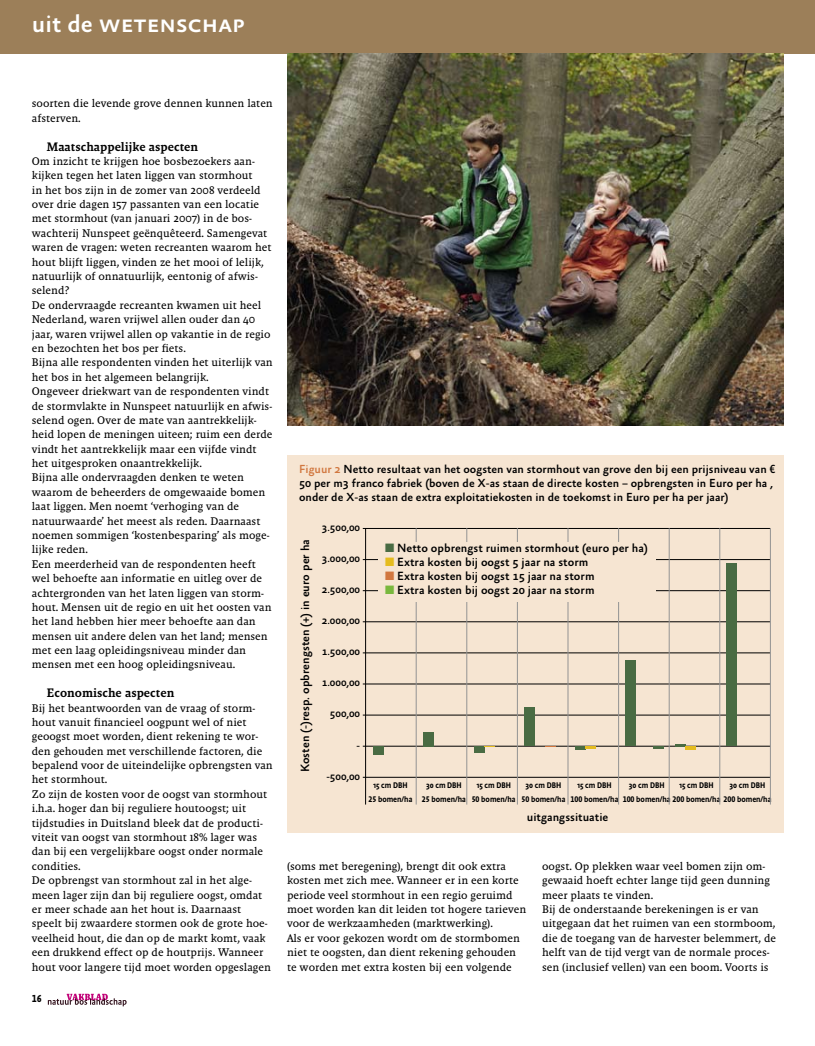
<style>
.page{position:relative;width:815px;height:1046px;background:#fff}
.page>*{position:absolute;margin:0;border:0;box-sizing:border-box;transform-origin:0 0}
.t1{font:25px "Absara Sans TF Medium SC";color:#fff}
.t2{font:12.5px "Malaga Med";color:#000}
.t3{font:500 12.12px "Absara Sans";color:#000}
.t4{font:500 11.88px/13.8px "Absara Sans";color:#000}
.t5{font:11.25px/14.4px "Malaga Reg";color:#000}
.t6{font:500 10.88px "Absara Sans";color:#000}
.t7{font:500 10.38px "Absara Sans TF Head";color:#000}
.t8{font:500 8.25px "Absara Sans TF Head";color:#000}
.t9{font:500 8.25px "Absara Sans Head";color:#000}
.s1{font-family:"Absara Sans TF";font-weight:500}
.s2{color:#d1773f}
.s3{color:#496b43}
.s4{color:#e5bc1f}
.s5{color:#79b83e}
.s6{font-family:"Absara Sans TF Head"}
</style>
<div class="page">
<svg style="left:48px;top:993px;width:79px;height:13px"></svg>
<div style="left:0;top:0;width:815px;height:53px;background:#9c7f59"></div>
<div style="left:287px;top:455px;width:496px;height:377px;background:#f6e5d2"></div>
<hr style="left:363px;top:528px;width:407px;height:1px;background:#000">
<hr style="left:363px;top:559px;width:407px;height:1px;background:#000">
<hr style="left:363px;top:590px;width:407px;height:1px;background:#000">
<hr style="left:363px;top:621px;width:407px;height:1px;background:#000">
<hr style="left:363px;top:652px;width:407px;height:1px;background:#000">
<hr style="left:363px;top:683px;width:407px;height:1px;background:#000">
<hr style="left:363px;top:714px;width:407px;height:1px;background:#000">
<hr style="left:363px;top:745px;width:407px;height:1px;background:#000">
<hr style="left:363px;top:776px;width:407px;height:1px;background:#000">
<div style="left:373px;top:746px;width:10px;height:8px;background:#496b43"></div>
<div style="left:423px;top:731px;width:11px;height:15px;background:#496b43"></div>
<div style="left:474px;top:746px;width:11px;height:6px;background:#496b43"></div>
<div style="left:524px;top:707px;width:10px;height:39px;background:#496b43"></div>
<hr style="left:575px;top:746px;width:10px;height:4px;background:#496b43">
<svg style="left:585px;top:746px;width:10px;height:2px"></svg>
<div style="left:625px;top:660px;width:10px;height:86px;background:#496b43"></div>
<svg style="left:653px;top:746px;width:10px;height:2px"></svg>
<svg style="left:676px;top:744px;width:10px;height:2px"></svg>
<hr style="left:686px;top:746px;width:10px;height:4px;background:#e5bc1f">
<div style="left:726px;top:563px;width:10px;height:183px;background:#496b43"></div>
<hr style="left:365px;top:528px;width:1px;height:276px;background:#000">
<hr style="left:416px;top:528px;width:1px;height:276px;background:#939393">
<hr style="left:466px;top:528px;width:1px;height:276px;background:#939393">
<hr style="left:517px;top:528px;width:1px;height:276px;background:#939393">
<hr style="left:568px;top:528px;width:1px;height:276px;background:#939393">
<hr style="left:618px;top:528px;width:1px;height:276px;background:#939393">
<hr style="left:669px;top:528px;width:1px;height:276px;background:#939393">
<hr style="left:719px;top:528px;width:1px;height:276px;background:#939393">
<hr style="left:770px;top:528px;width:1px;height:276px;background:#939393">
<div style="left:379px;top:541px;width:277px;height:60px;background:#f6e5d2"></div>
<img style="left:287px;top:53px;width:496px;height:372px">
<h1 class="t1" style="left:32px;top:10px;width:215px"><span class="s1">uit de</span> wetenschap</h1>
<p class="t5" style="left:32px;top:96px;width:242px">soorten die levende grove dennen kunnen laten afsterven.</p>
<p class="t2" style="left:47px;top:139px;width:153px">Maatschappelijke aspecten</p>
<p class="t5" style="left:32px;top:154px;width:242px">Om inzicht te krijgen hoe bosbezoekers aan&shy;kijken tegen het laten liggen van stormhout<br>in het bos zijn in de zomer van 2008 verdeeld over drie dagen 157 passanten van een locatie met stormhout (van januari 2007) in de bos&shy;wachterij Nunspeet geënquêteerd. Samengevat waren de vragen: weten recreanten waarom het hout blijft liggen, vinden ze het mooi of lelijk, natuurlijk of onnatuurlijk, eentonig of afwis&shy;selend?<br>De ondervraagde recreanten kwamen uit heel Nederland, waren vrijwel allen ouder dan 40 jaar, waren vrijwel allen op vakantie in de regio en bezochten het bos per fiets.<br>Bijna alle respondenten vinden het uiterlijk van het bos in het algemeen belangrijk.<br>Ongeveer driekwart van de respondenten vindt de stormvlakte in Nunspeet natuurlijk en afwis&shy;selend ogen. Over de mate van aantrekkelijk&shy;heid lopen de meningen uiteen; ruim een derde vindt het aantrekkelijk maar een vijfde vindt het uitgesproken onaantrekkelijk.<br>Bijna alle ondervraagden denken te weten waarom de beheerders de omgewaaide bomen laat liggen. Men noemt ‘verhoging van de natuurwaarde’ het meest als reden. Daarnaast noemen sommigen ‘kostenbesparing’ als moge&shy;lijke reden.<br>Een meerderheid van de respondenten heeft wel behoefte aan informatie en uitleg over de achtergronden van het laten liggen van storm&shy;hout. Mensen uit de regio en uit het oosten van het land hebben hier meer behoefte aan dan mensen uit andere delen van het land; mensen met een laag opleidingsniveau minder dan mensen met een hoog opleidingsniveau.</p>
<p class="t2" style="left:47px;top:685px;width:129px">Economische aspecten</p>
<p class="t5" style="left:32px;top:700px;width:242px">Bij het beantwoorden van de vraag of storm&shy;hout vanuit financieel oogpunt wel of niet geoogst moet worden, dient rekening te wor&shy;den gehouden met verschillende factoren, die bepalend voor de uiteindelijke opbrengsten van het stormhout.<br>Zo zijn de kosten voor de oogst van stormhout i.h.a. hoger dan bij reguliere houtoogst; uit tijdstudies in Duitsland bleek dat de producti&shy;viteit van oogst van stormhout 18% lager was dan bij een vergelijkbare oogst onder normale condities.<br>De opbrengst van stormhout zal in het alge&shy;meen lager zijn dan bij reguliere oogst, omdat er meer schade aan het hout is. Daarnaast speelt bij zwaardere stormen ook de grote hoe&shy;veelheid hout, die dan op de markt komt, vaak een drukkend effect op de houtprijs. Wanneer hout voor langere tijd moet worden opgeslagen</p>
<p class="t7" style="left:32px;top:991px;width:11px">16</p>
<p class="t4" style="left:299px;top:463px;width:478px"><span class="s2">Figuur 2</span> Netto resultaat van het oogsten van stormhout van grove den bij een prijsniveau van €<br>50 per m3 franco fabriek (boven de X-as staan de directe kosten – opbrengsten in Euro per ha , onder de X-as staan de extra exploitatiekosten in de toekomst in Euro per ha per jaar)</p>
<p class="t6" style="left:322px;top:521px;width:40px">3.500,00</p>
<p class="t6" style="left:322px;top:552px;width:40px">3.000,00</p>
<p class="t6" style="left:322px;top:583px;width:40px">2.500,00</p>
<p class="t6" style="left:322px;top:614px;width:40px">2.000,00</p>
<p class="t6" style="left:322px;top:645px;width:40px">1.500,00</p>
<p class="t6" style="left:322px;top:676px;width:40px">1.000,00</p>
<p class="t6" style="left:330px;top:708px;width:32px">500,00</p>
<p class="t6" style="left:357px;top:739px;width:5px">-</p>
<p class="t6" style="left:326px;top:770px;width:35px">-500,00</p>
<p class="t3" style="left:299px;top:772px;width:235px;rotate:-90deg">Kosten (-)resp. opbrengsten (+) in euro per ha</p>
<p class="t3" style="left:385px;top:541px;width:264px"><span class="s3">■</span> Netto opbrengst ruimen stormhout (euro per ha)</p>
<p class="t3" style="left:385px;top:555px;width:205px"><span class="s4">■</span> Extra kosten bij oogst 5 jaar na storm</p>
<p class="t3" style="left:385px;top:569px;width:211px"><span class="s2">■</span> Extra kosten bij oogst 15 jaar na storm</p>
<p class="t3" style="left:385px;top:583px;width:211px"><span class="s5">■</span> Extra kosten bij oogst 20 jaar na storm</p>
<p class="t9" style="left:373px;top:780px;width:36px">15 cm <span class="s6">DBH</span></p>
<p class="t9" style="left:426px;top:780px;width:37px">30 cm <span class="s6">DBH</span></p>
<p class="t9" style="left:476px;top:780px;width:36px">15 cm <span class="s6">DBH</span></p>
<p class="t9" style="left:526px;top:780px;width:37px">30 cm <span class="s6">DBH</span></p>
<p class="t9" style="left:577px;top:780px;width:36px">15 cm <span class="s6">DBH</span></p>
<p class="t9" style="left:629px;top:780px;width:37px">30 cm <span class="s6">DBH</span></p>
<p class="t9" style="left:679px;top:780px;width:36px">15 cm <span class="s6">DBH</span></p>
<p class="t9" style="left:729px;top:780px;width:37px">30 cm <span class="s6">DBH</span></p>
<p class="t8" style="left:368px;top:794px;width:404px">25 bomen/ha 25 bomen/ha 50 bomen/ha 50 bomen/ha 100 bomen/ha 100 bomen/ha 200 bomen/ha 200 bomen/ha</p>
<p class="t3" style="left:527px;top:810px;width:83px">uitgangssituatie</p>
<p class="t5" style="left:287px;top:858px;width:241px">(soms met beregening), brengt dit ook extra kosten met zich mee. Wanneer er in een korte periode veel stormhout in een regio geruimd moet worden kan dit leiden tot hogere tarieven voor de werkzaamheden (marktwerking).<br>Als er voor gekozen wordt om de stormbomen niet te oogsten, dan dient rekening gehouden te worden met extra kosten bij een volgende</p>
<p class="t5" style="left:542px;top:858px;width:235px">oogst. Op plekken waar veel bomen zijn om&shy;gewaaid hoeft echter lange tijd geen dunning meer plaats te vinden.<br>Bij de onderstaande berekeningen is er van uitgegaan dat het ruimen van een stormboom, die de toegang van de harvester belemmert, de helft van de tijd vergt van de normale proces&shy;sen (inclusief vellen) van een boom. Voorts is</p>
</div>
